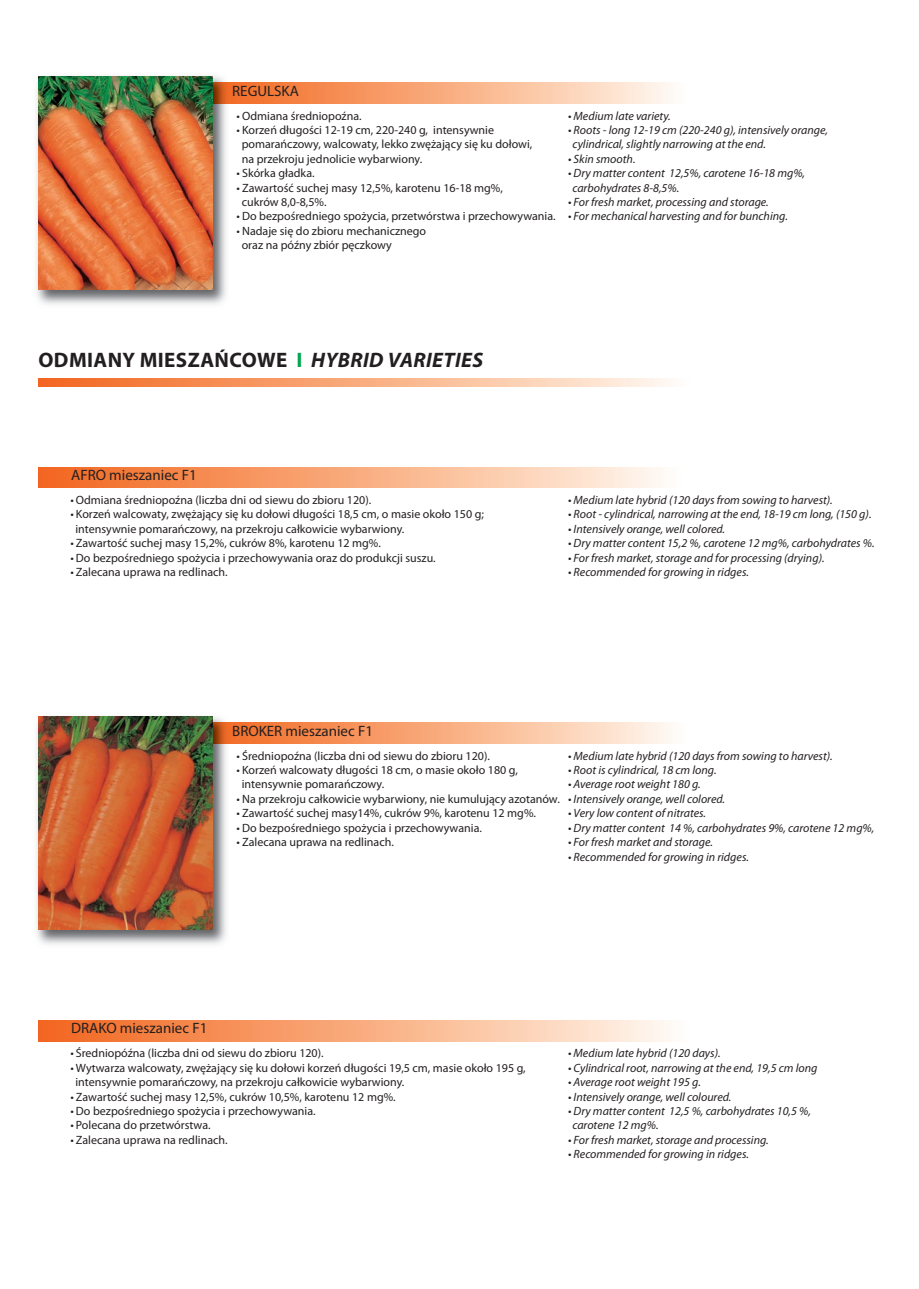
<style>
.page{position:relative;width:919px;height:1289px;background:#fff}
.page>*{position:absolute;margin:0;border:0;box-sizing:border-box;transform-origin:0 0}
.t1{font:700 21px "Myriad Pro";letter-spacing:.02em;color:#231f20}
.t2{font:15px "Myriad Pro";color:#231f20}
.t3{font:12px/14.4px "Myriad Pro";color:#231f20}
.t4{font:italic 12px/14.4px "Myriad Pro";color:#231f20}
.s1{font-style:italic}
.s2{color:#00a54f}
</style>
<div class="page">
<img style="left:38px;top:378px;width:632px;height:8px">
<img style="left:38px;top:467px;width:624px;height:20px">
<img style="left:232px;top:722px;width:440px;height:21px">
<img style="left:36px;top:717px;width:196px;height:228px">
<img style="left:38px;top:716px;width:175px;height:213px">
<img style="left:38px;top:1020px;width:632px;height:21px">
<img style="left:232px;top:83px;width:440px;height:20px">
<img style="left:36px;top:76px;width:196px;height:229px">
<img style="left:38px;top:77px;width:175px;height:212px">
<p class="t2" style="left:232px;top:85px;width:68px">REGULSKA</p>
<p class="t3" style="left:236px;top:109px;width:126px"><span class="s1">•</span> Odmiana średniopoźna.</p>
<p class="t3" style="left:242px;top:124px;width:292px;text-indent:-5px"><span class="s1">•</span> Korzeń długości 12-19 cm, 220-240 g, intensywnie pomarańczowy, walcowaty, lekko zwężający się ku dołowi, na przekroju jednolicie wybarwiony.</p>
<p class="t3" style="left:236px;top:167px;width:80px"><span class="s1">•</span> Skórka gładka.</p>
<p class="t3" style="left:242px;top:181px;width:263px;text-indent:-5px"><span class="s1">•</span> Zawartość suchej masy 12,5%, karotenu 16-18 mg%, cukrów 8,0-8,5%.</p>
<p class="t3" style="left:236px;top:210px;width:320px"><span class="s1">•</span> Do bezpośredniego spożycia, przetwórstwa i przechowywania.</p>
<p class="t3" style="left:242px;top:225px;width:186px;text-indent:-5px"><span class="s1">•</span> Nadaje się do zbioru mechanicznego oraz na późny zbiór pęczkowy</p>
<p class="t4" style="left:568px;top:109px;width:104px">• Medium late variety.</p>
<p class="t4" style="left:572px;top:124px;width:257px;text-indent:-4px">• Roots - long 12-19 cm (220-240 g), intensively orange, cylindrical, slightly narrowing at the end.</p>
<p class="t4" style="left:568px;top:153px;width:69px">• Skin smooth.</p>
<p class="t4" style="left:572px;top:167px;width:234px;text-indent:-4px">• Dry matter content 12,5%, carotene 16-18 mg%, carbohydrates 8-8,5%.</p>
<p class="t4" style="left:568px;top:196px;width:202px">• For fresh market, processing and storage.</p>
<p class="t4" style="left:568px;top:210px;width:221px">• For mechanical harvesting and for bunching.</p>
<h1 class="t1" style="left:38px;top:352px;width:446px">ODMIANY MIESZAŃCOWE <span class="s2">I</span> <span class="s1">HYBRID VARIETIES</span></h1>
<p class="t2" style="left:71px;top:469px;width:127px">AFRO mieszaniec F1</p>
<p class="t3" style="left:70px;top:494px;width:302px"><span class="s1">•</span> Odmiana średniopoźna (liczba dni od siewu do zbioru 120).</p>
<p class="t3" style="left:75px;top:508px;width:410px;text-indent:-5px"><span class="s1">•</span> Korzeń walcowaty, zwężający się ku dołowi długości 18,5 cm, o masie około 150 g; intensywnie pomarańczowy, na przekroju całkowicie wybarwiony.</p>
<p class="t3" style="left:70px;top:537px;width:312px"><span class="s1">•</span> Zawartość suchej masy 15,2%, cukrów 8%, karotenu 12 mg%.</p>
<p class="t3" style="left:70px;top:551px;width:367px"><span class="s1">•</span> Do bezpośredniego spożycia i przechowywania oraz do produkcji suszu.</p>
<p class="t3" style="left:70px;top:566px;width:159px"><span class="s1">•</span> Zalecana uprawa na redlinach.</p>
<p class="t4" style="left:568px;top:494px;width:266px">• Medium late hybrid (120 days from sowing to harvest).</p>
<p class="t4" style="left:568px;top:508px;width:305px">• Root - cylindrical, narrowing at the end, 18-19 cm long, (150 g).</p>
<p class="t4" style="left:568px;top:522px;width:158px">• Intensively orange, well colored.</p>
<p class="t4" style="left:568px;top:537px;width:308px">• Dry matter content 15,2 %, carotene 12 mg%, carbohydrates %.</p>
<p class="t4" style="left:568px;top:551px;width:258px">• For fresh market, storage and for processing (drying).</p>
<p class="t4" style="left:568px;top:566px;width:182px">• Recommended for growing in ridges.</p>
<p class="t2" style="left:232px;top:725px;width:142px">BROKER mieszaniec F1</p>
<p class="t3" style="left:236px;top:749px;width:255px"><span class="s1">•</span> Średniopoźna (liczba dni od siewu do zbioru 120).</p>
<p class="t3" style="left:242px;top:763px;width:278px;text-indent:-5px"><span class="s1">•</span> Korzeń walcowaty długości 18 cm, o masie około 180 g, intensywnie pomarańczowy.</p>
<p class="t3" style="left:236px;top:792px;width:325px"><span class="s1">•</span> Na przekroju całkowicie wybarwiony, nie kumulujący azotanów.</p>
<p class="t3" style="left:236px;top:807px;width:301px"><span class="s1">•</span> Zawartość suchej masy14%, cukrów 9%, karotenu 12 mg%.</p>
<p class="t3" style="left:236px;top:821px;width:247px"><span class="s1">•</span> Do bezpośredniego spożycia i przechowywania.</p>
<p class="t3" style="left:236px;top:835px;width:159px"><span class="s1">•</span> Zalecana uprawa na redlinach.</p>
<p class="t4" style="left:568px;top:749px;width:266px">• Medium late hybrid (120 days from sowing to harvest).</p>
<p class="t4" style="left:568px;top:763px;width:150px">• Root is cylindrical, 18 cm long.</p>
<p class="t4" style="left:568px;top:778px;width:134px">• Average root weight 180 g.</p>
<p class="t4" style="left:568px;top:792px;width:158px">• Intensively orange, well colored.</p>
<p class="t4" style="left:568px;top:807px;width:140px">• Very low content of nitrates.</p>
<p class="t4" style="left:568px;top:821px;width:308px">• Dry matter content 14 %, carbohydrates 9%, carotene 12 mg%,</p>
<p class="t4" style="left:568px;top:835px;width:146px">• For fresh market and storage.</p>
<p class="t4" style="left:568px;top:850px;width:182px">• Recommended for growing in ridges.</p>
<p class="t2" style="left:71px;top:1022px;width:138px">DRAKO mieszaniec F1</p>
<p class="t3" style="left:70px;top:1047px;width:255px"><span class="s1">•</span> Średniopóźna (liczba dni od siewu do zbioru 120).</p>
<p class="t3" style="left:75px;top:1061px;width:452px;text-indent:-5px"><span class="s1">•</span> Wytwarza walcowaty, zwężający się ku dołowi korzeń długości 19,5 cm, masie około 195 g, intensywnie pomarańczowy, na przekroju całkowicie wybarwiony.</p>
<p class="t3" style="left:70px;top:1090px;width:327px"><span class="s1">•</span> Zawartość suchej masy 12,5%, cukrów 10,5%, karotenu 12 mg%.</p>
<p class="t3" style="left:70px;top:1104px;width:247px"><span class="s1">•</span> Do bezpośredniego spożycia i przechowywania.</p>
<p class="t3" style="left:70px;top:1119px;width:142px"><span class="s1">•</span> Polecana do przetwórstwa.</p>
<p class="t3" style="left:70px;top:1133px;width:159px"><span class="s1">•</span> Zalecana uprawa na redlinach.</p>
<p class="t4" style="left:568px;top:1047px;width:154px">• Medium late hybrid (120 days).</p>
<p class="t4" style="left:568px;top:1061px;width:251px">• Cylindrical root, narrowing at the end, 19,5 cm long</p>
<p class="t4" style="left:568px;top:1076px;width:134px">• Average root weight 195 g.</p>
<p class="t4" style="left:568px;top:1090px;width:165px">• Intensively orange, well coloured.</p>
<p class="t4" style="left:572px;top:1104px;width:240px;text-indent:-4px">• Dry matter content 12,5 %, carbohydrates 10,5 %, carotene 12 mg%.</p>
<p class="t4" style="left:568px;top:1133px;width:202px">• For fresh market, storage and processing.</p>
<p class="t4" style="left:568px;top:1148px;width:182px">• Recommended for growing in ridges.</p>
</div>
